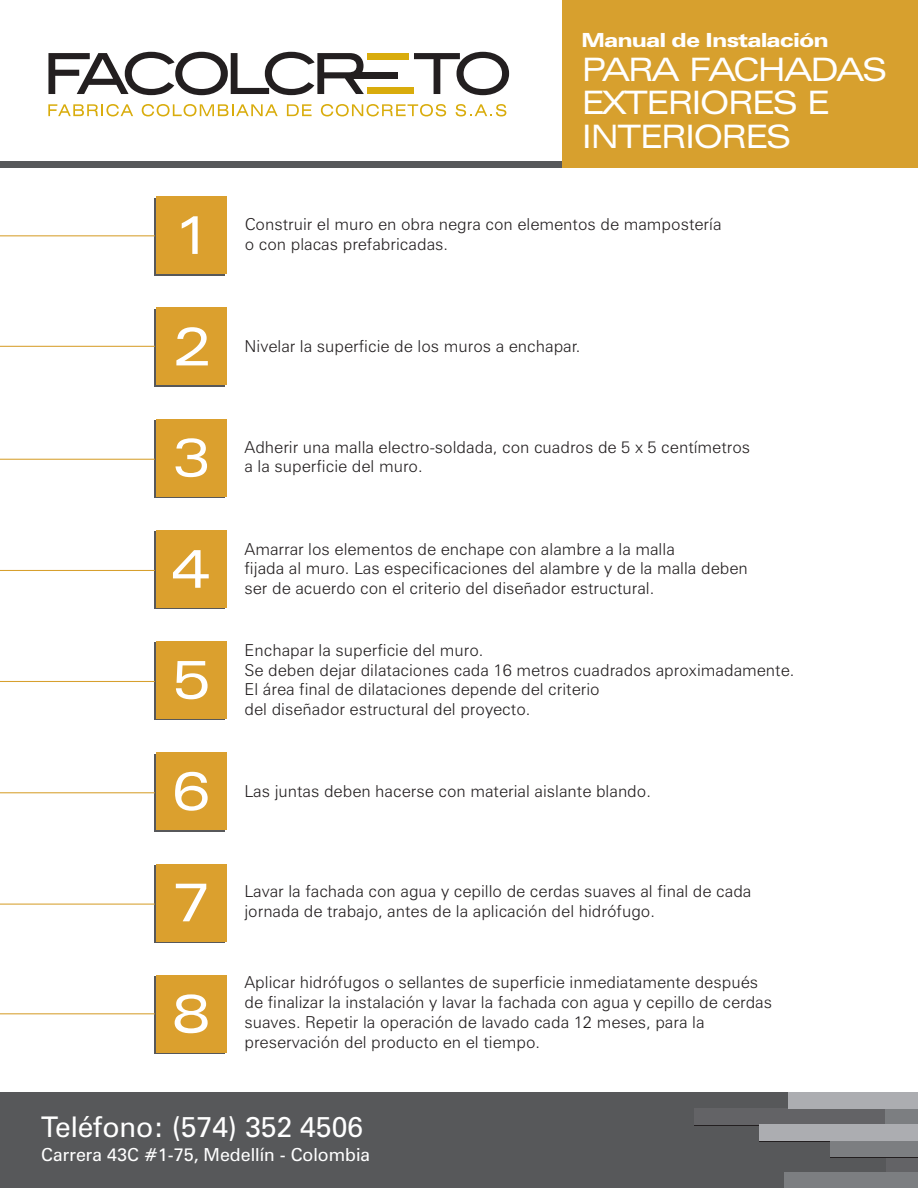
<style>
.page{position:relative;width:918px;height:1188px;background:#fff}
.page>*{position:absolute;margin:0;border:0;box-sizing:border-box;transform-origin:0 0}
.t1{font:expanded 54px "Zurich BT";color:#fff}
.t2{font:expanded 32.4px/33.5px "Zurich BT";letter-spacing:-.055em;color:#fff}
.t3{font:28.5px "Zurich BT";color:#fff}
.t4{font:900 expanded 19.5px "Zurich BT";letter-spacing:-.02em;color:#fff}
.t5{font:18px "Zurich BT";color:#fff}
.t6{font:300 16.5px/19.8px "Zurich BT";color:#231f20}
</style>
<div class="page">
<div style="left:562px;top:0;width:356px;height:168px;background:#d7a02e"></div>
<div style="left:155px;top:198px;width:70px;height:77px;background:#57585a"></div>
<div style="left:156px;top:196px;width:70px;height:78px;background:#dba02e"></div>
<div style="left:155px;top:309px;width:70px;height:78px;background:#57585a"></div>
<div style="left:156px;top:308px;width:70px;height:77px;background:#dba02e"></div>
<div style="left:155px;top:421px;width:70px;height:77px;background:#dba02e"></div>
<div style="left:156px;top:419px;width:70px;height:77px;background:#dba02e"></div>
<div style="left:155px;top:532px;width:70px;height:77px;background:#57585a"></div>
<div style="left:156px;top:530px;width:70px;height:78px;background:#dba02e"></div>
<div style="left:155px;top:643px;width:70px;height:77px;background:#57585a"></div>
<div style="left:156px;top:642px;width:70px;height:77px;background:#dba02e"></div>
<div style="left:0;top:1093px;width:918px;height:95px;background:#57585a"></div>
<div style="left:759px;top:1126px;width:159px;height:16px;background:#acadb1"></div>
<div style="left:694px;top:1110px;width:191px;height:16px;background:#636366"></div>
<div style="left:886px;top:1156px;width:32px;height:16px;background:#636366"></div>
<div style="left:830px;top:1142px;width:88px;height:16px;background:#7c7e81"></div>
<div style="left:788px;top:1094px;width:130px;height:16px;background:#acadb1"></div>
<div style="left:694px;top:1108px;width:191px;height:16px;background:#636366"></div>
<div style="left:788px;top:1093px;width:130px;height:15px;background:#acadb1"></div>
<div style="left:885px;top:1110px;width:33px;height:16px;background:#7c7e81"></div>
<div style="left:830px;top:1140px;width:88px;height:16px;background:#7c7e81"></div>
<div style="left:785px;top:1172px;width:133px;height:16px;background:#7c7e81"></div>
<div style="left:759px;top:1124px;width:159px;height:16px;background:#acadb1"></div>
<div style="left:155px;top:754px;width:70px;height:77px;background:#57585a"></div>
<div style="left:156px;top:753px;width:70px;height:77px;background:#dba02e"></div>
<div style="left:155px;top:865px;width:70px;height:78px;background:#dba02e"></div>
<div style="left:156px;top:864px;width:70px;height:77px;background:#dba02e"></div>
<div style="left:155px;top:977px;width:70px;height:77px;background:#57585a"></div>
<div style="left:156px;top:975px;width:70px;height:78px;background:#dba02e"></div>
<hr style="left:0;top:235px;width:155px;height:1px;background:#d7a02e">
<hr style="left:0;top:346px;width:155px;height:1px;background:#d7a02e">
<hr style="left:0;top:459px;width:155px;height:1px;background:#d7a02e">
<hr style="left:0;top:570px;width:155px;height:1px;background:#d7a02e">
<hr style="left:0;top:681px;width:155px;height:1px;background:#d7a02e">
<hr style="left:0;top:792px;width:155px;height:1px;background:#d7a02e">
<hr style="left:0;top:904px;width:155px;height:1px;background:#d7a02e">
<hr style="left:0;top:1013px;width:155px;height:1px;background:#d7a02e">
<svg style="left:48px;top:52px;width:316px;height:43px"></svg>
<svg style="left:414px;top:52px;width:95px;height:43px"></svg>
<div style="left:368px;top:53px;width:41px;height:6px;background:#d9ac0c"></div>
<div style="left:368px;top:88px;width:46px;height:6px;background:#d9ac0c"></div>
<div style="left:352px;top:72px;width:46px;height:6px;background:#231f20"></div>
<svg style="left:48px;top:104px;width:85px;height:12px"></svg>
<svg style="left:142px;top:104px;width:136px;height:12px"></svg>
<svg style="left:287px;top:104px;width:25px;height:12px"></svg>
<svg style="left:321px;top:104px;width:125px;height:12px"></svg>
<svg style="left:456px;top:104px;width:50px;height:12px"></svg>
<div style="left:0;top:161px;width:562px;height:7px;background:#57585a"></div>
<p class="t4" style="left:581px;top:32px;width:248px">Manual de Instalación</p>
<h2 class="t2" style="left:581px;top:56px;width:307px">PARA FACHADAS<br>EXTERIORES E<br>INTERIORES</h2>
<h1 class="t1" style="left:173px;top:213px;width:40px">1</h1>
<p class="t6" style="left:245px;top:216px;width:478px">Construir el muro en obra negra con elementos de mampostería o con placas prefabricadas.</p>
<h1 class="t1" style="left:173px;top:324px;width:40px">2</h1>
<p class="t6" style="left:245px;top:338px;width:337px">Nivelar la superficie de los muros a enchapar.</p>
<h1 class="t1" style="left:172px;top:435px;width:40px">3</h1>
<p class="t6" style="left:245px;top:438px;width:507px">Adherir una malla electro-soldada, con cuadros de 5 x 5 centímetros a la superficie del muro.</p>
<h1 class="t1" style="left:171px;top:547px;width:40px">4</h1>
<p class="t6" style="left:245px;top:540px;width:505px">Amarrar los elementos de enchape con alambre a la malla<br>fijada al muro. Las especificaciones del alambre y de la malla deben ser de acuerdo con el criterio del diseñador estructural.</p>
<h1 class="t1" style="left:172px;top:658px;width:40px">5</h1>
<h1 class="t1" style="left:172px;top:769px;width:40px">6</h1>
<p class="t6" style="left:245px;top:642px;width:551px">Enchapar la superficie del muro.<br>Se deben dejar dilataciones cada 16 metros cuadrados aproximadamente.<br>El área final de dilataciones depende del criterio<br>del diseñador estructural del proyecto.</p>
<p class="t6" style="left:244px;top:782px;width:408px">Las juntas deben hacerse con material aislante blando.</p>
<h1 class="t1" style="left:172px;top:880px;width:40px">7</h1>
<p class="t6" style="left:244px;top:883px;width:509px">Lavar la fachada con agua y cepillo de cerdas suaves al final de cada jornada de trabajo, antes de la aplicación del hidrófugo.</p>
<h1 class="t1" style="left:172px;top:992px;width:40px">8</h1>
<p class="t6" style="left:244px;top:974px;width:529px">Aplicar hidrófugos o sellantes de superficie inmediatamente después de finalizar la instalación y lavar la fachada con agua y cepillo de cerdas suaves. Repetir la operación de lavado cada 12 meses, para la preservación del producto en el tiempo.</p>
<h3 class="t3" style="left:41px;top:1115px;width:323px">Teléfono: (574) 352 4506</h3>
<p class="t5" style="left:41px;top:1147px;width:330px">Carrera 43C #1-75, Medellín - Colombia</p>
</div>
